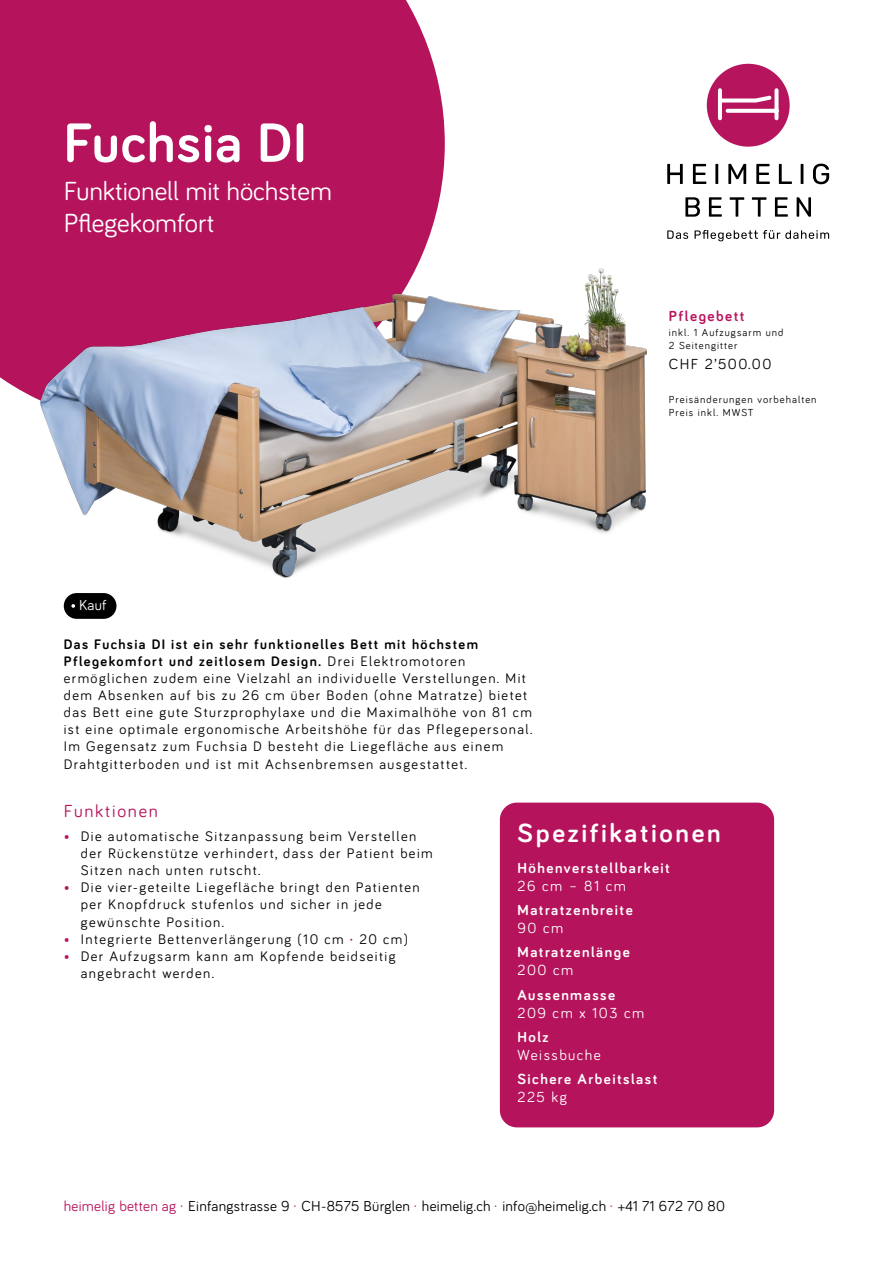
<style>
.page{position:relative;width:893px;height:1263px;background:#fff}
.page>*{position:absolute;margin:0;border:0;box-sizing:border-box;transform-origin:0 0}
.t1{font:700 57px "Bariol";letter-spacing:.02em;color:#fff}
.t2{font:27px/32.4px "Bariol";color:#fff}
.t3{font:700 27px "Bariol";letter-spacing:.1em;color:#fff}
.t4{font:18px "Bariol";letter-spacing:.1em;color:#b5135b}
.t5{font:700 15px "Bariol";letter-spacing:.1em;color:#fff}
.t6{font:15px "Bariol";letter-spacing:.1em;color:#fff}
.t7{font:15px "Bariol";letter-spacing:.1em;color:#000}
.t8{font:700 15px "Bariol";letter-spacing:.1em;color:#b7145e}
.t9{font:14.85px "Bariol";letter-spacing:.02em;color:#000}
.t10{font:14.85px "Bariol";color:#fff}
.t11{font:14.25px/17.1px "Bariol";letter-spacing:.1em;color:#000}
.t12{font:10.5px/12.6px "Bariol";letter-spacing:.1em;color:#000}
.s1{font-weight:700}
.s2{color:#b5135b}
.s3{font-weight:700;color:#b5135b}
.s4{color:#b7145e}
</style>
<div class="page">
<div style="left:0;top:0;width:445px;height:406px;background:#b5135b"></div>
<svg style="left:667px;top:164px;width:16px;height:20px"></svg>
<svg style="left:693px;top:164px;width:13px;height:20px"></svg>
<svg style="left:715px;top:164px;width:3px;height:20px"></svg>
<svg style="left:728px;top:164px;width:18px;height:20px"></svg>
<svg style="left:756px;top:164px;width:14px;height:20px"></svg>
<svg style="left:779px;top:164px;width:13px;height:20px"></svg>
<svg style="left:801px;top:164px;width:2px;height:20px"></svg>
<svg style="left:813px;top:164px;width:16px;height:20px"></svg>
<svg style="left:685px;top:197px;width:15px;height:20px"></svg>
<svg style="left:709px;top:197px;width:13px;height:20px"></svg>
<svg style="left:730px;top:197px;width:14px;height:20px"></svg>
<svg style="left:752px;top:197px;width:14px;height:20px"></svg>
<svg style="left:775px;top:197px;width:13px;height:20px"></svg>
<svg style="left:797px;top:197px;width:14px;height:20px"></svg>
<svg style="left:667px;top:230px;width:162px;height:11px"></svg>
<div style="left:707px;top:64px;width:83px;height:83px;background:#b7145e;border-radius:50%"></div>
<svg style="left:718px;top:88px;width:61px;height:33px"></svg>
<img style="left:41px;top:269px;width:605px;height:310px">
<div style="left:64px;top:593px;width:52px;height:26px;background:#000;border-radius:13px"></div>
<svg style="left:71px;top:604px;width:4px;height:4px"></svg>
<div style="left:500px;top:803px;width:274px;height:324px;background:#b5135b;border-radius:17px"></div>
<h1 class="t1" style="left:64px;top:104px;width:244px">Fuchsia DI</h1>
<h2 class="t2" style="left:64px;top:173px;width:270px">Funktionell mit höchstem<br>Pflegekomfort</h2>
<p class="t10" style="left:79px;top:595px;width:29px">Kauf</p>
<p class="t11" style="left:64px;top:635px;width:470px"><span class="s1">Das Fuchsia DI ist ein sehr funktionelles Bett mit höchstem Pflegekomfort und zeitlosem Design.</span> Drei Elektromotoren ermöglichen zudem eine Vielzahl an individuelle Verstellungen. Mit dem Absenken auf bis zu 26 cm über Boden (ohne Matratze) bietet das Bett eine gute Sturzprophylaxe und die Maximalhöhe von 81 cm ist eine optimale ergonomische Arbeitshöhe für das Pflegepersonal.<br>Im Gegensatz zum Fuchsia D besteht die Liegefläche aus einem Drahtgitterboden und ist mit Achsenbremsen ausgestattet.</p>
<p class="t4" style="left:64px;top:798px;width:96px">Funktionen</p>
<p class="t8" style="left:669px;top:305px;width:77px">Pflegebett</p>
<p class="t7" style="left:669px;top:354px;width:104px">CHF 2’500.00</p>
<p class="t12" style="left:669px;top:393px;width:149px">Preisänderungen vorbehalten<br>Preis inkl. MWST</p>
<p class="t12" style="left:669px;top:326px;width:116px">inkl. 1 Aufzugsarm und<br>2 Seitengitter</p>
<p class="t11" style="left:81px;top:827px;width:353px;text-indent:-17px"><span class="s2">•</span> Die automatische Sitzanpassung beim Verstellen der Rückenstütze verhindert, dass der Patient beim<br>Sitzen nach unten rutscht.</p>
<p class="t11" style="left:81px;top:878px;width:340px;text-indent:-17px"><span class="s2">•</span> Die vier-geteilte Liegefläche bringt den Patienten per Knopfdruck stufenlos und sicher in jede gewünschte Position.</p>
<p class="t11" style="left:64px;top:929px;width:346px"><span class="s2">•</span> Integrierte Bettenverlängerung (10 cm <span class="s3">·</span> 20 cm)</p>
<p class="t11" style="left:81px;top:947px;width:316px;text-indent:-17px"><span class="s2">•</span> Der Aufzugsarm kann am Kopfende beidseitig angebracht werden.</p>
<h2 class="t3" style="left:518px;top:814px;width:205px">Spezifikationen</h2>
<p class="t5" style="left:517px;top:857px;width:154px">Höhenverstellbarkeit</p>
<p class="t6" style="left:517px;top:875px;width:110px">26 cm – 81 cm</p>
<p class="t5" style="left:517px;top:899px;width:117px">Matratzenbreite</p>
<p class="t6" style="left:517px;top:918px;width:47px">90 cm</p>
<p class="t5" style="left:517px;top:942px;width:114px">Matratzenlänge</p>
<p class="t6" style="left:517px;top:960px;width:57px">200 cm</p>
<p class="t5" style="left:517px;top:984px;width:99px">Aussenmasse</p>
<p class="t6" style="left:517px;top:1002px;width:128px">209 cm x 103 cm</p>
<p class="t5" style="left:517px;top:1027px;width:33px">Holz</p>
<p class="t6" style="left:517px;top:1045px;width:85px">Weissbuche</p>
<p class="t5" style="left:517px;top:1069px;width:141px">Sichere Arbeitslast</p>
<p class="t6" style="left:517px;top:1087px;width:51px">225 kg</p>
<p class="t9" style="left:64px;top:1196px;width:663px"><span class="s4">heimelig betten ag ·</span> Einfangstrasse 9 <span class="s4">·</span> CH-8575 Bürglen <span class="s4">·</span> heimelig.ch <span class="s4">·</span> info@heimelig.ch <span class="s4">·</span> +41 71 672 70 80</p>
</div>
